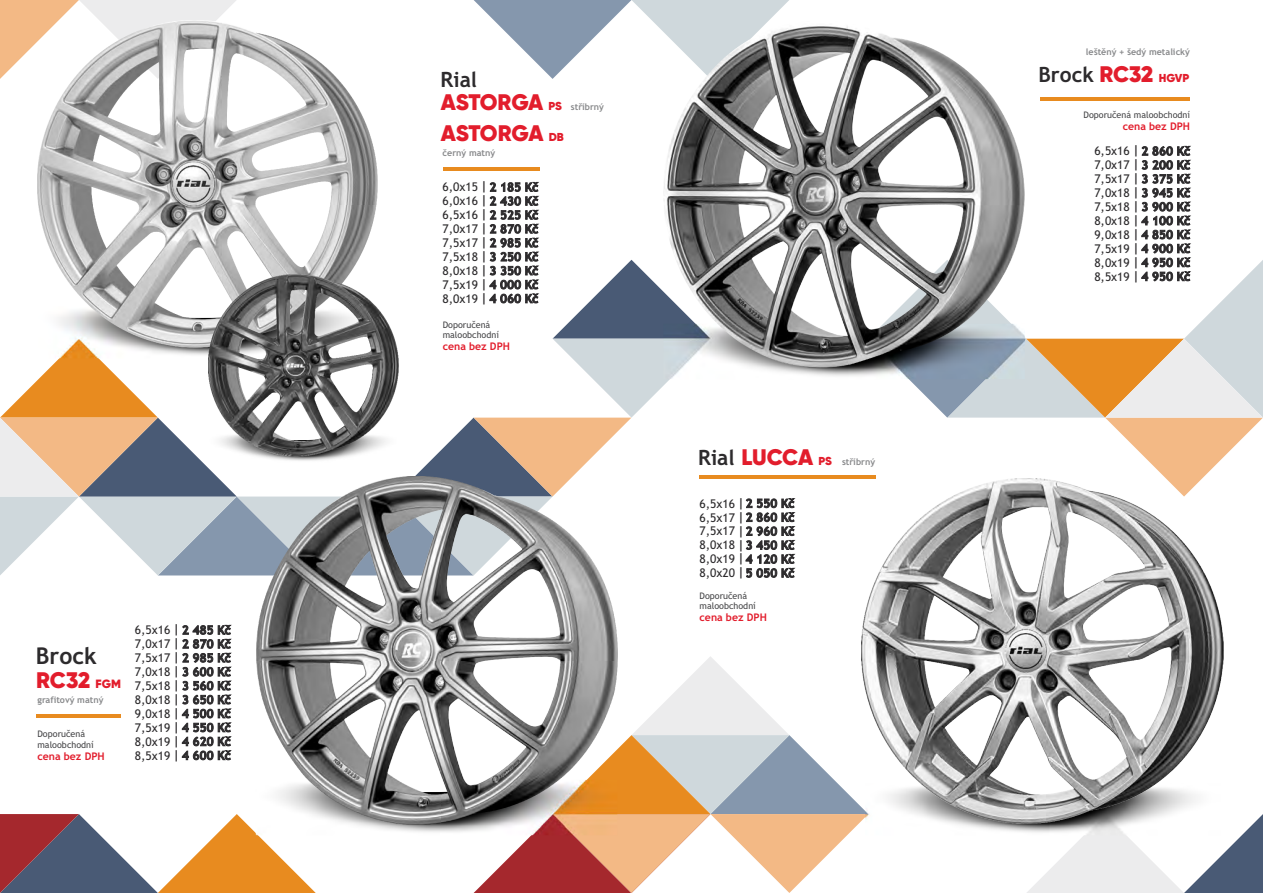
<style>
.page{position:relative;width:1263px;height:893px;background:#fff}
.page>*{position:absolute;margin:0;border:0;box-sizing:border-box;transform-origin:0 0}
.t1{font:700 23.1px "Trebuchet MS";color:#2d2b2d}
.t2{font:900 22.5px/30.9px "Gilroy";letter-spacing:-.015em;color:#e21d2c}
.t3{font:700 21px "Trebuchet MS";color:#2d2b2d}
.t4{font:700 12px/14px "Trebuchet MS";color:#2d2b2d;text-align:justify}
.t5{font:700 10.5px "Trebuchet MS";color:#e21d2c}
.t6{font:9px/10.5px "Trebuchet MS";color:#464648}
.t7{font:700 9px "Trebuchet MS";color:#898a8c}
.s1{font-size:12px}
.s2{font-weight:400}
.s3{font-size:11.55px}
.s4{font-size:21px;color:#2d2b2d}
.s5{font-family:"Gilroy";font-weight:900;font-size:22.5px;color:#e21d2c}
.s6{font-family:"Gilroy";font-weight:900;font-size:11.55px;color:#e21d2c}
</style>
<div class="page">
<svg style="left:0;top:0;width:236px;height:79px"></svg>
<svg style="left:1027px;top:814px;width:236px;height:79px"></svg>
<svg style="left:0;top:814px;width:316px;height:79px"></svg>
<svg style="left:0;top:260px;width:710px;height:315px"></svg>
<svg style="left:868px;top:260px;width:395px;height:218px"></svg>
<svg style="left:474px;top:0;width:315px;height:79px"></svg>
<svg style="left:473px;top:656px;width:389px;height:237px"></svg>
<hr style="left:699px;top:476px;width:177px;height:3px;background:#e88b1f">
<img style="left:957px;top:824px;width:263px;height:11px">
<img style="left:862px;top:478px;width:361px;height:346px">
<hr style="left:1040px;top:97px;width:150px;height:3px;background:#e88b1f">
<hr style="left:443px;top:168px;width:96px;height:3px;background:#e88b1f">
<hr style="left:36px;top:715px;width:85px;height:3px;background:#e88b1f">
<img style="left:39px;top:347px;width:169px;height:11px">
<img style="left:38px;top:21px;width:340px;height:326px">
<img style="left:209px;top:457px;width:189px;height:6px">
<img style="left:208px;top:274px;width:191px;height:183px">
<img style="left:663px;top:324px;width:362px;height:55px">
<img style="left:664px;top:21px;width:361px;height:347px">
<img style="left:256px;top:824px;width:361px;height:11px">
<img style="left:256px;top:476px;width:361px;height:348px">
<h1 class="t1" style="left:36px;top:647px;width:63px">Brock</h1>
<p class="t7" style="left:38px;top:696px;width:68px">grafitový matný</p>
<p class="t6" style="left:37px;top:730px;width:58px">Doporučená maloobchodní</p>
<p class="t5" style="left:37px;top:752px;width:69px">cena bez DPH</p>
<h2 class="t2" style="left:36px;top:666px;width:86px">RC32 <span class="s1">FGM</span></h2>
<p class="t4" style="left:135px;top:624px;width:97px"><span class="s2">6,5x16</span> | 2 485 Kč <span class="s2">7,0x17</span> | 2 870 Kč <span class="s2">7,5x17</span> | 2 985 Kč <span class="s2">7,0x18</span> | 3 600 Kč <span class="s2">7,5x18</span> | 3 560 Kč <span class="s2">8,0x18</span> | 3 650 Kč <span class="s2">9,0x18</span> | 4 500 Kč <span class="s2">7,5x19</span> | 4 550 Kč <span class="s2">8,0x19</span> | 4 620 Kč <span class="s2">8,5x19</span> | 4 600 Kč</p>
<h3 class="t3" style="left:441px;top:71px;width:38px">Rial</h3>
<h2 class="t2" style="left:441px;top:88px;width:124px">ASTORGA <span class="s3">PS<br></span>ASTORGA <span class="s3">DB</span></h2>
<p class="t7" style="left:571px;top:104px;width:35px">stříbrný</p>
<p class="t7" style="left:442px;top:150px;width:54px">černý matný</p>
<p class="t4" style="left:442px;top:181px;width:97px"><span class="s2">6,0x15</span> | 2 185 Kč <span class="s2">6,0x16</span> | 2 430 Kč <span class="s2">6,5x16</span> | 2 525 Kč <span class="s2">7,0x17</span> | 2 870 Kč <span class="s2">7,5x17</span> | 2 985 Kč <span class="s2">7,5x18</span> | 3 250 Kč <span class="s2">8,0x18</span> | 3 350 Kč <span class="s2">7,5x19</span> | 4 000 Kč <span class="s2">8,0x19</span> | 4 060 Kč</p>
<p class="t6" style="left:443px;top:320px;width:58px">Doporučená maloobchodní</p>
<p class="t5" style="left:443px;top:342px;width:69px">cena bez DPH</p>
<p class="t7" style="left:698px;top:459px;width:178px"><span class="s4">Rial</span> <span class="s5">LUCCA</span> <span class="s6">PS</span> stříbrný</p>
<p class="t4" style="left:699px;top:497px;width:97px"><span class="s2">6,5x16</span> |2 550 Kč <span class="s2">6,5x17</span> |2 860 Kč <span class="s2">7,5x17</span> |2 960 Kč <span class="s2">8,0x18</span> |3 450 Kč <span class="s2">8,0x19</span> |4 120 Kč <span class="s2">8,0x20</span> |5 050 Kč</p>
<p class="t6" style="left:699px;top:591px;width:58px">Doporučená maloobchodní</p>
<p class="t5" style="left:699px;top:613px;width:69px">cena bez DPH</p>
<p class="t7" style="left:1086px;top:49px;width:106px">leštěný + šedý metalický</p>
<h3 class="t3" style="left:1038px;top:67px;width:152px">Brock <span class="s5">RC32</span> <span class="s6">HGVP</span></h3>
<p class="t6" style="left:1083px;top:111px;width:108px">Doporučená maloobchodní</p>
<p class="t5" style="left:1123px;top:122px;width:69px">cena bez DPH</p>
<p class="t4" style="left:1094px;top:145px;width:97px"><span class="s2">6,5x16</span> | 2 860 Kč <span class="s2">7,0x17</span> | 3 200 Kč <span class="s2">7,5x17</span> | 3 375 Kč <span class="s2">7,0x18</span> | 3 945 Kč <span class="s2">7,5x18</span> | 3 900 Kč <span class="s2">8,0x18</span> | 4 100 Kč <span class="s2">9,0x18</span> | 4 850 Kč <span class="s2">7,5x19</span> | 4 900 Kč <span class="s2">8,0x19</span> | 4 950 Kč <span class="s2">8,5x19</span> | 4 950 Kč</p>
</div>
